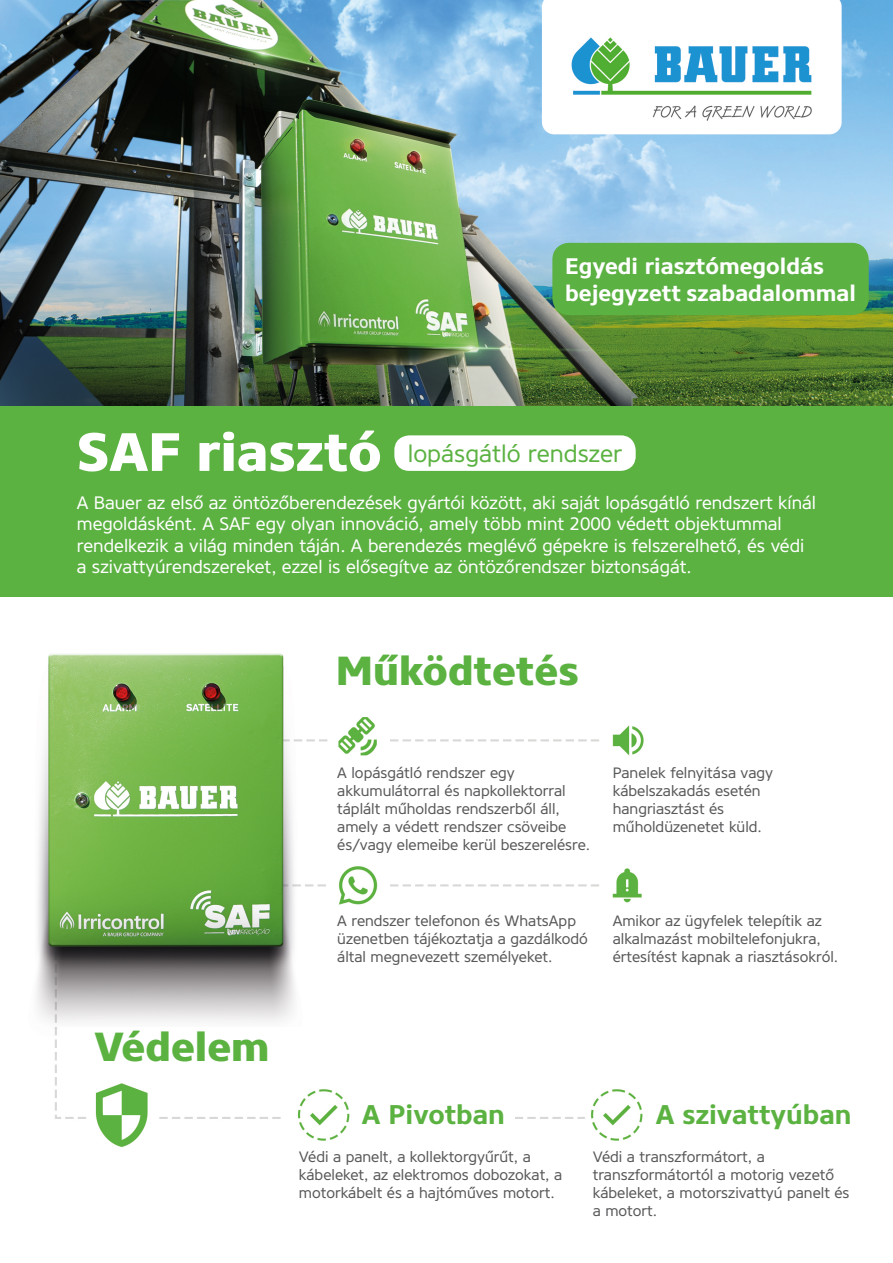
<style>
.page{position:relative;width:893px;height:1263px;background:#fff}
.page>*{position:absolute;margin:0;border:0;box-sizing:border-box;transform-origin:0 0}
.t1{font:800 53.7px "Core Sans N75";color:#fff}
.t2{font:800 40.5px "Core Sans N75";color:#5bb241}
.t3{font:700 27px "Core Sans N65";color:#5bb241}
.t4{font:24px "Core Sans N45";color:#5bb241}
.t5{font:700 22.5px/27px "Core Sans N65";color:#fff}
.t6{font:18px/21.6px "Core Sans N45";color:#fff}
.t7{font:15px/18px "Core Sans N45";color:#57585a}
</style>
<div class="page">
<img style="left:0;top:0;width:893px;height:407px">
<img style="left:37px;top:653px;width:607px;height:494px">
<div style="left:325px;top:760px;width:568px;height:95px;background:#fff"></div>
<div style="left:325px;top:908px;width:568px;height:93px;background:#fff"></div>
<div style="left:61px;top:1027px;width:304px;height:42px;background:#fff"></div>
<div style="left:358px;top:1098px;width:156px;height:33px;background:#fff"></div>
<div style="left:319px;top:640px;width:327px;height:63px;background:#fff"></div>
<div style="left:0;top:407px;width:893px;height:190px;background:#5bb241"></div>
<div style="left:394px;top:435px;width:242px;height:36px;background:#fff;border-radius:15px"></div>
<div style="left:552px;top:243px;width:317px;height:72px;background:#5bb142;border-radius:17px"></div>
<p class="t5" style="left:565px;top:252px;width:292px">Egyedi riasztómegoldás bejegyzett szabadalommal</p>
<p class="t1" style="left:77px;top:417px;width:306px">SAF riasztó</p>
<p class="t4" style="left:408px;top:438px;width:216px">lopásgátló rendszer</p>
<p class="t6" style="left:77px;top:491px;width:741px">A Bauer az első az öntözőberendezések gyártói között, aki saját lopásgátló rendszert kínál megoldásként. A SAF egy olyan innováció, amely több mint 2000 védett objektummal rendelkezik a világ minden táján. A berendezés meglévő gépekre is felszerelhető, és védi a szivattyúrendszereket, ezzel is elősegítve az öntözőrendszer biztonságát.</p>
<p class="t2" style="left:336px;top:645px;width:245px">Működtetés</p>
<p class="t2" style="left:94px;top:1020px;width:177px">Védelem</p>
<p class="t7" style="left:337px;top:764px;width:254px">A lopásgátló rendszer egy akkumulátorral és napkollektorral táplált műholdas rendszerből áll, amely a védett rendszer csöveibe és/vagy elemeibe kerül beszerelésre.</p>
<p class="t7" style="left:613px;top:764px;width:162px">Panelek felnyitása vagy</p>
<p class="t7" style="left:613px;top:782px;width:149px">kábelszakadás esetén</p>
<p class="t7" style="left:613px;top:800px;width:113px">hangriasztást és</p>
<p class="t7" style="left:613px;top:818px;width:151px">műholdüzenetet küld.</p>
<p class="t7" style="left:337px;top:912px;width:252px">A rendszer telefonon és WhatsApp üzenetben tájékoztatja a gazdálkodó által megnevezett személyeket.</p>
<p class="t7" style="left:613px;top:912px;width:227px">Amikor az ügyfelek telepítik az alkalmazást mobiltelefonjukra, értesítést kapnak a riasztásokról.</p>
<p class="t3" style="left:362px;top:1097px;width:145px">A Pivotban</p>
<p class="t3" style="left:656px;top:1097px;width:197px">A szivattyúban</p>
<p class="t7" style="left:299px;top:1148px;width:265px">Védi a panelt, a kollektorgyűrűt, a kábeleket, az elektromos dobozokat, a motorkábelt és a hajtóműves motort.</p>
<p class="t7" style="left:593px;top:1148px;width:258px">Védi a transzformátort, a transzformátortól a motorig vezető kábeleket, a motorszivattyú panelt és a motort.</p>
</div>
